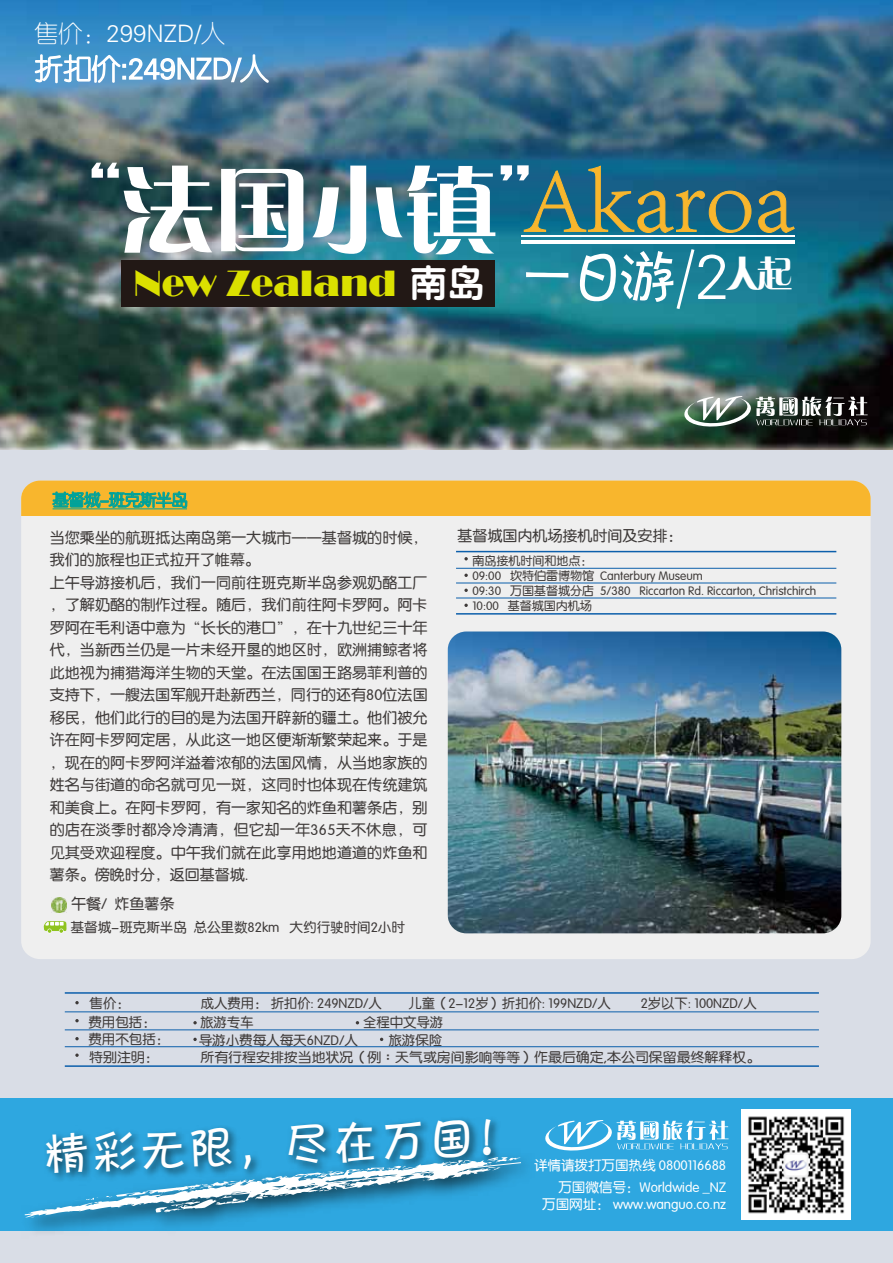
<style>
.page{position:relative;width:893px;height:1263px;background:#fff}
.page>*{position:absolute;margin:0;border:0;box-sizing:border-box;transform-origin:0 0}
.t1{font:300 94.5px "Adobe Song Std";color:#f8b62d}
.t2{font:94.5px "FZCQK GBK1 0";color:#fff}
.t3{font:67.5px "FZCQK GBK1 0";color:#fff}
.t4{font:63px "FZKATJW GB1 0";color:#fff}
.t5{font:48px "Jkaton";color:#fff}
.t6{font:37.8px "Broadway";color:#dbe000}
.t7{font:36px "FZCQK GBK1 0";color:#fff}
.t8{font:28.5px "FZY1 JW GB1 0";color:#fff}
.t9{font:24px "FZY1 JW GB1 0";color:#fff}
.t10{font:16.5px "FZY3 JW GB1 0";letter-spacing:-.05em;color:#00a29a}
.t11{font:15px/22.5px "FZY3 JW GB1 0";letter-spacing:.01em;color:#3e3a39}
.t12{font:13.5px "FZY3 JW GB1 0";color:#3e3a39}
.t13{font:13.5px/21.8px "FZY3 JW GB1 0";color:#fff;text-align:right}
.t14{font:12px/15px "FZY3 JW GB1 0";color:#3e3a39}
.s1{font-family:"FZY4 K GBK1 0";color:#fff}
.s2{font-family:"FZY1 JW GB1 0";font-size:63px}
.s3{font-family:"Sim Hei"}
</style>
<div class="page">
<div style="left:0;top:402px;width:893px;height:861px;background:#d9dde6"></div>
<div style="left:0;top:1098px;width:893px;height:132px;background:#2ea7e0"></div>
<div style="left:21px;top:480px;width:850px;height:479px;background:#efefef;border-radius:19px"></div>
<img style="left:51px;top:897px;width:15px;height:15px">
<svg style="left:21px;top:480px;width:850px;height:35px;background:#ecb635"></svg>
<hr style="left:53px;top:508px;width:134px;height:1px;background:#00a29a">
<svg style="left:44px;top:921px;width:23px;height:12px"></svg>
<svg style="left:464px;top:557px;width:4px;height:3px"></svg>
<svg style="left:464px;top:574px;width:4px;height:3px"></svg>
<svg style="left:464px;top:589px;width:4px;height:3px"></svg>
<svg style="left:464px;top:604px;width:4px;height:3px"></svg>
<hr style="left:456px;top:613px;width:380px;height:2px;background:#0c5fab">
<hr style="left:456px;top:568px;width:380px;height:1px;background:#0c5fab">
<hr style="left:456px;top:551px;width:380px;height:1px;background:#0c5fab">
<hr style="left:456px;top:583px;width:380px;height:1px;background:#0c5fab">
<hr style="left:456px;top:598px;width:380px;height:1px;background:#0c5fab">
<svg style="left:193px;top:1021px;width:4px;height:3px"></svg>
<svg style="left:193px;top:1038px;width:4px;height:3px"></svg>
<hr style="left:65px;top:1065px;width:754px;height:2px;background:#0c5fab">
<hr style="left:65px;top:1011px;width:754px;height:1px;background:#0c5fab">
<hr style="left:65px;top:992px;width:754px;height:2px;background:#0c5fab">
<hr style="left:65px;top:1029px;width:754px;height:1px;background:#0c5fab">
<hr style="left:65px;top:1046px;width:754px;height:1px;background:#0c5fab">
<svg style="left:75px;top:1001px;width:4px;height:3px"></svg>
<svg style="left:75px;top:1019px;width:4px;height:3px"></svg>
<svg style="left:75px;top:1037px;width:4px;height:3px"></svg>
<svg style="left:75px;top:1053px;width:4px;height:4px"></svg>
<img style="left:0;top:0;width:893px;height:450px">
<img style="left:741px;top:1109px;width:110px;height:110px">
<svg style="left:545px;top:1120px;width:184px;height:31px"></svg>
<img style="left:448px;top:631px;width:393px;height:302px">
<img style="left:49px;top:1118px;width:449px;height:26px">
<svg style="left:34px;top:0;width:235px;height:84px;background:#4e97cb"></svg>
<img style="left:12px;top:1144px;width:535px;height:87px">
<svg style="left:25px;top:1156px;width:496px;height:61px"></svg>
<svg style="left:684px;top:396px;width:184px;height:32px;background:#656f68"></svg>
<svg style="left:524px;top:166px;width:227px;height:67px;background:#256a80"></svg>
<svg style="left:758px;top:191px;width:37px;height:42px;background:#386b75"></svg>
<hr style="left:521px;top:240px;width:273px;height:3px;background:#fff">
<hr style="left:521px;top:235px;width:273px;height:1px;background:#fff">
<svg style="left:674px;top:246px;width:23px;height:66px;background:#3590a3"></svg>
<div style="left:121px;top:260px;width:373px;height:46px;background:#221815"></div>
<h3 class="t9" style="left:35px;top:21px;width:192px">售价：299NZD/人</h3>
<h3 class="t8" style="left:35px;top:54px;width:236px">折扣价:249NZD/人</h3>
<h2 class="t3" style="left:55px;top:153px;width:69px">“</h2>
<h2 class="t3" style="left:497px;top:156px;width:69px">”</h2>
<h1 class="t2" style="left:121px;top:159px;width:379px">法国小镇</h1>
<h1 class="t1" style="left:523px;top:146px;width:273px">Akaroa</h1>
<h3 class="t4" style="left:515px;top:239px;width:165px">一日游</h3>
<h3 class="t6" style="left:134px;top:262px;width:353px">New Zealand <span class="s1">南岛</span></h3>
<h3 class="t7" style="left:695px;top:253px;width:99px"><span class="s2">2</span>人起</h3>
<p class="t10" style="left:53px;top:491px;width:137px">基督城-班克斯半岛</p>
<p class="t11" style="left:50px;top:526px;width:379px">当您乘坐的航班抵达南岛第一大城市——基督城的时候，我们的旅程也正式拉开了帷幕。<br>上午导游接机后，我们一同前往班克斯半岛参观奶酪工厂，了解奶酪的制作过程。随后，我们前往阿卡罗阿。阿卡罗阿在毛利语中意为“长长的港口”，在十九世纪三十年代，当新西兰仍是一片未经开垦的地区时，欧洲捕鲸者将此地视为捕猎海洋生物的天堂。在法国国王路易菲利普的支持下，一艘法国军舰开赴新西兰，同行的还有80位法国移民，他们此行的目的是为法国开辟新的疆土。他们被允许在阿卡罗阿定居，从此这一地区便渐渐繁荣起来。于是，现在的阿卡罗阿洋溢着浓郁的法国风情，从当地家族的姓名与街道的命名就可见一斑，这同时也体现在传统建筑和美食上。在阿卡罗阿，有一家知名的炸鱼和薯条店，别的店在淡季时都冷冷清清，但它却一年365天不休息，可见其受欢迎程度。中午我们就在此享用地地道道的炸鱼和薯条。傍晚时分，返回基督城.</p>
<p class="t11" style="left:71px;top:893px;width:105px">午餐/ 炸鱼薯条</p>
<p class="t12" style="left:71px;top:920px;width:336px">基督城-班克斯半岛 总公里数82km 大约行驶时间2小时</p>
<p class="t11" style="left:457px;top:525px;width:226px">基督城国内机场接机时间及安排：</p>
<p class="t14" style="left:472px;top:554px;width:345px">南岛接机时间和地点：<br>09:00 坎特伯雷博物馆 Canterbury Museum<br>09:30 万国基督城分店 5/380 Riccarton Rd. Riccarton, Christchirch<br>10:00 基督城国内机场</p>
<p class="t12" style="left:89px;top:996px;width:42px">售价：</p>
<p class="t12" style="left:201px;top:996px;width:183px">成人费用： 折扣价: 249NZD/人</p>
<p class="t12" style="left:409px;top:996px;width:204px">儿童（2-12岁）折扣价: 199NZD/人</p>
<p class="t12" style="left:641px;top:996px;width:117px">2岁以下: 100NZD/人</p>
<p class="t12" style="left:88px;top:1014px;width:69px">费用包括：</p>
<p class="t12" style="left:200px;top:1015px;width:55px">旅游专车</p>
<p class="t12" style="left:363px;top:1015px;width:81px">全程中文导游</p>
<p class="t12" style="left:88px;top:1032px;width:82px">费用不包括：</p>
<p class="t12" style="left:199px;top:1033px;width:161px">导游小费每人每天6NZD/人</p>
<p class="t12" style="left:388px;top:1033px;width:55px">旅游保险</p>
<p class="t12" style="left:89px;top:1050px;width:71px">特别注明：</p>
<p class="t12" style="left:200px;top:1050px;width:561px">所有行程安排按当地状况（例<span class="s3">﹕</span>天气或房间影响等等）作最后确定,本公司保留最终解释权。</p>
<h3 class="t5" style="left:42px;top:1124px;width:481px;rotate:-2deg">精彩无限，尽在万国！</h3>
<p class="t13" style="left:534px;top:1154px;width:194px">详情请拨打万国热线 0800116688万国微信号：Worldwide _NZ</p>
<p class="t13" style="left:542px;top:1194px;width:185px">万国网址： www.wanguo.co.nz</p>
</div>
